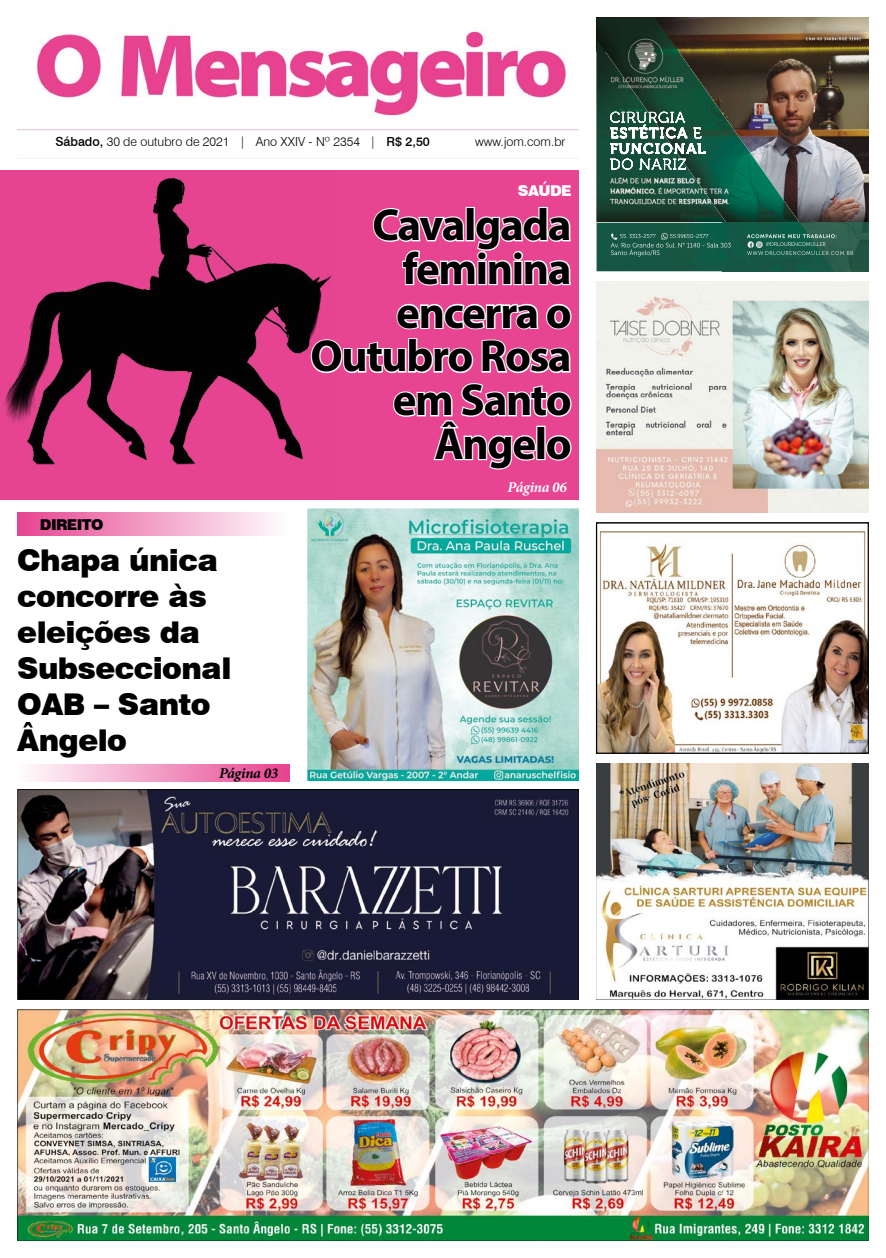
<style>
.page{position:relative;width:886px;height:1258px;background:#fff}
.page>*{position:absolute;margin:0;border:0;box-sizing:border-box;transform-origin:0 0}
.t1{font:700 45px/43.8px "Myriad Pro";letter-spacing:-.03em;color:#000;text-align:right}
.t2{font:900 30px/36px "Swiss 721 BT";letter-spacing:-.02em;color:#000}
.t3{font:italic 700 15px "Minion Pro";letter-spacing:-.025em;color:#fff}
.t4{font:italic 700 15px "Minion Pro";letter-spacing:-.025em;color:#000}
.t5{font:900 15px "Swiss 721 BT";letter-spacing:-.04em;color:#000}
.t6{font:900 15px "Swiss 721 BT";letter-spacing:-.04em;color:#fff}
.t7{font:300 12.5px "Swiss 721 BT";color:#000}
.s1{font-weight:500}
</style>
<div class="page">
<img style="left:18px;top:28px;width:561px;height:103px">
<img style="left:18px;top:789px;width:561px;height:210px">
<img style="left:18px;top:1010px;width:850px;height:230px">
<img style="left:596px;top:764px;width:272px;height:235px">
<img style="left:834px;top:48px;width:34px;height:175px">
<img style="left:596px;top:18px;width:238px;height:30px">
<img style="left:596px;top:39px;width:165px;height:9px">
<img style="left:825px;top:48px;width:9px;height:175px">
<img style="left:834px;top:223px;width:34px;height:48px">
<img style="left:825px;top:223px;width:9px;height:48px">
<img style="left:596px;top:48px;width:229px;height:223px">
<img style="left:596px;top:282px;width:272px;height:230px">
<img style="left:598px;top:530px;width:269px;height:222px">
<div style="left:596px;top:522px;width:273px;height:232px;border:1px solid #000"></div>
<img style="left:307px;top:509px;width:272px;height:271px">
<div style="left:0;top:170px;width:579px;height:330px;background:#e74491"></div>
<img style="left:4px;top:177px;width:327px;height:288px">
<svg style="left:373px;top:206px;width:198px;height:80px"></svg>
<svg style="left:396px;top:303px;width:176px;height:27px"></svg>
<svg style="left:309px;top:337px;width:165px;height:38px"></svg>
<svg style="left:481px;top:339px;width:90px;height:35px"></svg>
<svg style="left:393px;top:383px;width:179px;height:87px"></svg>
<div style="left:17px;top:512px;width:272px;height:23px;background:linear-gradient(to right,#e74491,#fefdfe)"></div>
<div style="left:17px;top:764px;width:272px;height:18px;background:linear-gradient(to right,#fefdfe,#e74491)"></div>
<p class="t7" style="left:55px;top:134px;width:376px"><span class="s1">Sábado,</span> 30 de outubro de 2021 | Ano XXIV - Nº 2354 | <span class="s1">R$ 2,50</span></p>
<p class="t7" style="left:475px;top:134px;width:92px">www.jom.com.br</p>
<p class="t6" style="left:518px;top:181px;width:55px">SAÚDE</p>
<h1 class="t1" style="left:310px;top:202px;width:263px">Cavalgada feminina encerra o<br>Outubro Rosa em Santo<br>Ângelo</h1>
<p class="t5" style="left:40px;top:515px;width:65px">DIREITO</p>
<h2 class="t2" style="left:17px;top:542px;width:216px">Chapa única concorre às eleições da<br>Subseccional<br>OAB – Santo<br>Ângelo</h2>
<p class="t4" style="left:219px;top:762px;width:61px">Página 03</p>
<p class="t3" style="left:508px;top:477px;width:61px">Página 06</p>
</div>
